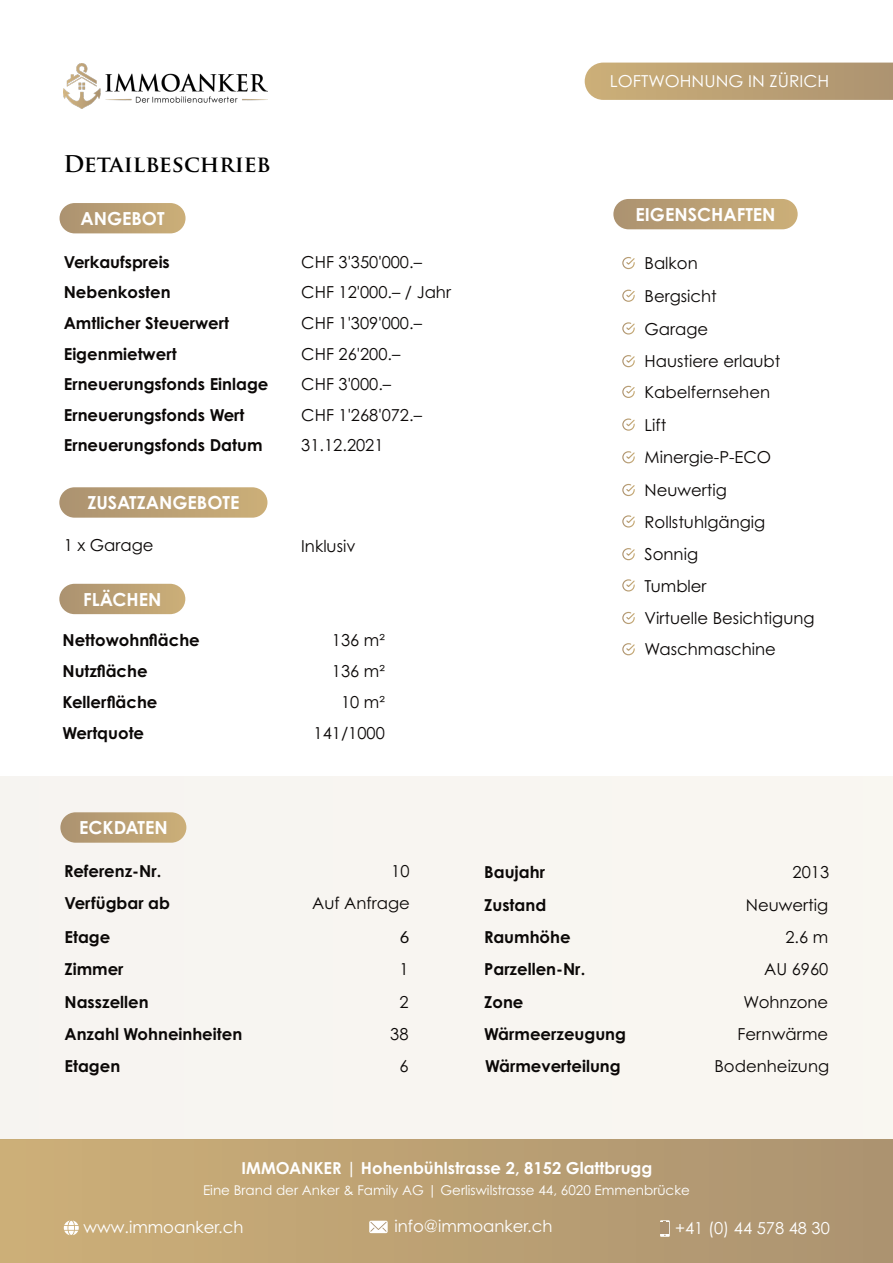
<style>
.page{position:relative;width:893px;height:1263px;background:#fff}
.page>*{position:absolute;margin:0;border:0;box-sizing:border-box;transform-origin:0 0}
.t1{font:700 22.5px "Trajan Pro";color:#000}
.t2{font:700 18px "Century Gothic Pro";color:#fff}
.t3{font:16.5px/32.2px "Century Gothic Pro";color:#0b0807}
.t4{font:700 16.5px "Century Gothic Pro";color:#0b0807}
.t5{font:16.5px "Century Gothic Pro";color:#fff}
.t6{font:700 16.5px "Century Gothic Pro";color:#fff}
.t7{font:16.5px "Century Gothic Pro";color:#fff;scale:1.04 1}
.t8{font:16.5px "Lato";color:#0b0807}
.t9{font:13.5px "Century Gothic Pro";color:#fff}
</style>
<div class="page">
<div style="left:0;top:1140px;width:893px;height:123px;background:linear-gradient(to right,#cdaf78,#ab9370)"></div>
<svg style="left:585px;top:63px;width:308px;height:37px;background:#bca276"></svg>
<img style="left:64px;top:63px;width:204px;height:45px">
<svg style="left:64px;top:1220px;width:15px;height:15px"></svg>
<svg style="left:369px;top:1221px;width:19px;height:12px"></svg>
<svg style="left:370px;top:1222px;width:17px;height:10px"></svg>
<svg style="left:660px;top:1220px;width:10px;height:17px"></svg>
<div style="left:661px;top:1222px;width:8px;height:12px;background:#ab9170"></div>
<div style="left:0;top:776px;width:893px;height:364px;background:#f8f5f1"></div>
<div style="left:60px;top:812px;width:126px;height:31px;background:linear-gradient(to right,#ad9372,#cbae77);border-radius:15px"></div>
<div style="left:59px;top:584px;width:126px;height:30px;background:linear-gradient(to right,#ac9372,#cbae78);border-radius:15px"></div>
<div style="left:60px;top:203px;width:126px;height:30px;background:linear-gradient(to right,#ab916f,#cdb17c);border-radius:15px"></div>
<div style="left:59px;top:487px;width:208px;height:31px;background:linear-gradient(to right,#ac9371,#cbae78);border-radius:15px"></div>
<div style="left:613px;top:199px;width:185px;height:30px;background:linear-gradient(to right,#ac9271,#ccaf79);border-radius:15px"></div>
<svg style="left:622px;top:257px;width:13px;height:13px"></svg>
<svg style="left:622px;top:289px;width:13px;height:13px"></svg>
<svg style="left:622px;top:322px;width:13px;height:13px"></svg>
<svg style="left:622px;top:355px;width:13px;height:13px"></svg>
<svg style="left:622px;top:385px;width:13px;height:13px"></svg>
<svg style="left:622px;top:418px;width:13px;height:13px"></svg>
<svg style="left:622px;top:451px;width:13px;height:13px"></svg>
<svg style="left:622px;top:483px;width:13px;height:14px"></svg>
<svg style="left:622px;top:515px;width:13px;height:13px"></svg>
<svg style="left:622px;top:548px;width:13px;height:13px"></svg>
<svg style="left:622px;top:579px;width:13px;height:13px"></svg>
<svg style="left:622px;top:611px;width:13px;height:13px"></svg>
<svg style="left:622px;top:643px;width:13px;height:13px"></svg>
<h1 class="t1" style="left:64px;top:150px;width:209px">Detailbeschrieb</h1>
<p class="t2" style="left:80px;top:207px;width:86px">ANGEBOT</p>
<p class="t4" style="left:64px;top:252px;width:108px">Verkaufspreis</p>
<p class="t3" style="left:301px;top:246px;width:122px">CHF 3'350'000.–</p>
<p class="t4" style="left:64px;top:282px;width:108px">Nebenkosten</p>
<p class="t3" style="left:301px;top:276px;width:151px">CHF 12'000.– / Jahr</p>
<p class="t4" style="left:64px;top:313px;width:167px">Amtlicher Steuerwert</p>
<p class="t3" style="left:301px;top:307px;width:122px">CHF 1'309'000.–</p>
<p class="t4" style="left:64px;top:343px;width:114px">Eigenmietwert</p>
<p class="t3" style="left:301px;top:337px;width:101px">CHF 26'200.–</p>
<p class="t4" style="left:64px;top:374px;width:206px">Erneuerungsfonds Einlage</p>
<p class="t3" style="left:301px;top:368px;width:91px">CHF 3'000.–</p>
<p class="t4" style="left:64px;top:404px;width:182px">Erneuerungsfonds Wert</p>
<p class="t3" style="left:301px;top:398px;width:122px">CHF 1'268'072.–</p>
<p class="t4" style="left:64px;top:435px;width:200px">Erneuerungsfonds Datum</p>
<p class="t3" style="left:301px;top:429px;width:84px">31.12.2021</p>
<p class="t2" style="left:87px;top:491px;width:154px">ZUSATZANGEBOTE</p>
<p class="t3" style="left:64px;top:529px;width:91px">1 x Garage</p>
<p class="t3" style="left:301px;top:530px;width:56px">Inklusiv</p>
<p class="t2" style="left:83px;top:588px;width:80px">FLÄCHEN</p>
<p class="t4" style="left:63px;top:630px;width:139px">Nettowohnfläche</p>
<p class="t3" style="left:332px;top:624px;width:54px">136 m2</p>
<p class="t4" style="left:63px;top:661px;width:87px">Nutzfläche</p>
<p class="t3" style="left:332px;top:655px;width:54px">136 m2</p>
<p class="t4" style="left:63px;top:692px;width:97px">Kellerfläche</p>
<p class="t3" style="left:341px;top:686px;width:45px">10 m2</p>
<p class="t4" style="left:62px;top:723px;width:83px">Wertquote</p>
<p class="t3" style="left:314px;top:717px;width:73px">141/1000</p>
<p class="t2" style="left:79px;top:816px;width:90px">ECKDATEN</p>
<p class="t7" style="left:610px;top:71px;width:212px">LOFTWOHNUNG IN ZÜRICH</p>
<p class="t2" style="left:636px;top:203px;width:142px">EIGENSCHAFTEN</p>
<p class="t3" style="left:644px;top:247px;width:137px;line-height:32.7px">Balkon<br>Bergsicht<br>Garage<br>Haustiere erlaubt</p>
<p class="t3" style="left:644px;top:376px;width:128px">Kabelfernsehen<br>Lift<br>Minergie-P-ECO<br>Neuwertig<br>Rollstuhlgängig<br>Sonnig<br>Tumbler</p>
<p class="t3" style="left:645px;top:602px;width:172px;line-height:31.2px">Virtuelle Besichtigung<br>Waschmaschine</p>
<p class="t4" style="left:64px;top:861px;width:99px">Referenz-Nr.</p>
<p class="t3" style="left:391px;top:855px;width:20px">10</p>
<p class="t4" style="left:484px;top:862px;width:62px">Baujahr</p>
<p class="t3" style="left:793px;top:855px;width:38px">2013</p>
<p class="t4" style="left:65px;top:893px;width:107px">Verfügbar ab</p>
<p class="t3" style="left:312px;top:887px;width:99px">Auf Anfrage</p>
<p class="t4" style="left:484px;top:894px;width:64px">Zustand</p>
<p class="t3" style="left:746px;top:888px;width:84px">Neuwertig</p>
<p class="t4" style="left:65px;top:927px;width:47px">Etage</p>
<p class="t8" style="left:400px;top:925px;width:11px">6</p>
<p class="t4" style="left:65px;top:959px;width:61px">Zimmer</p>
<p class="t3" style="left:399px;top:953px;width:11px">1</p>
<p class="t4" style="left:65px;top:991px;width:86px">Nasszellen</p>
<p class="t3" style="left:399px;top:985px;width:11px">2</p>
<p class="t4" style="left:65px;top:1024px;width:179px">Anzahl Wohneinheiten</p>
<p class="t3" style="left:390px;top:1018px;width:20px">38</p>
<p class="t4" style="left:484px;top:927px;width:88px">Raumhöhe</p>
<p class="t3" style="left:785px;top:921px;width:44px">2.6 m</p>
<p class="t4" style="left:484px;top:959px;width:103px">Parzellen-Nr.</p>
<p class="t3" style="left:764px;top:953px;width:66px">AU 6960</p>
<p class="t4" style="left:484px;top:991px;width:41px">Zone</p>
<p class="t3" style="left:744px;top:985px;width:86px">Wohnzone</p>
<p class="t4" style="left:484px;top:1024px;width:143px">Wärmeerzeugung</p>
<p class="t3" style="left:738px;top:1018px;width:92px">Fernwärme</p>
<p class="t4" style="left:65px;top:1056px;width:57px">Etagen</p>
<p class="t3" style="left:399px;top:1050px;width:11px">6</p>
<p class="t4" style="left:485px;top:1056px;width:137px">Wärmeverteilung</p>
<p class="t3" style="left:714px;top:1050px;width:116px">Bodenheizung</p>
<p class="t6" style="left:242px;top:1158px;width:412px">IMMOANKER | Hohenbühlstrasse 2, 8152 Glattbrugg</p>
<p class="t9" style="left:203px;top:1182px;width:488px">Eine Brand der Anker &amp; Family AG | Gerliswilstrasse 44, 6020 Emmenbrücke</p>
<p class="t5" style="left:83px;top:1217px;width:162px">www.immoanker.ch</p>
<p class="t5" style="left:394px;top:1216px;width:160px">info@immoanker.ch</p>
<p class="t5" style="left:675px;top:1218px;width:156px">+41 (0) 44 578 48 30</p>
</div>
